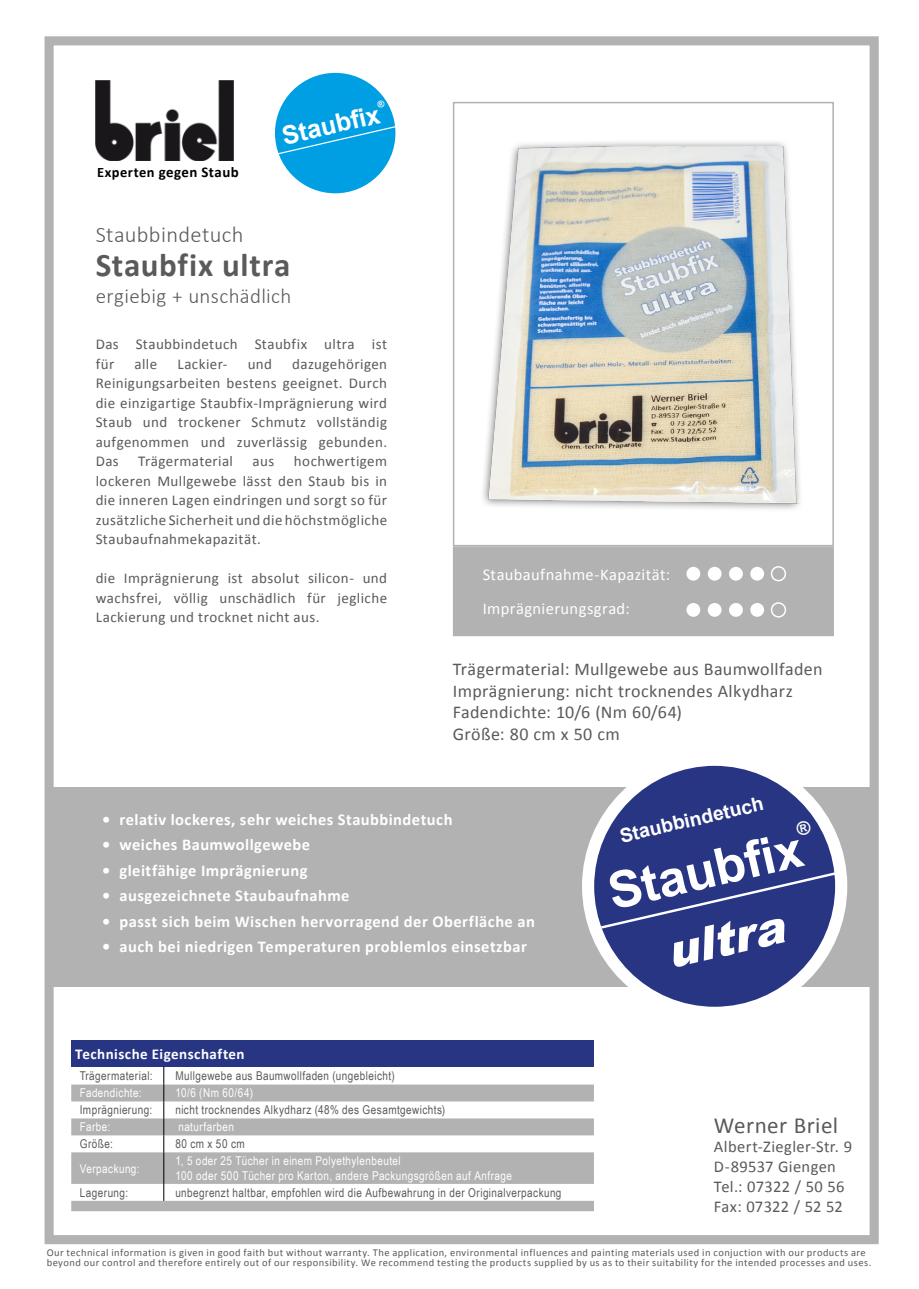
<style>
.page{position:relative;width:919px;height:1289px;background:#fff}
.page>*{position:absolute;margin:0;border:0;box-sizing:border-box;transform-origin:0 0}
.t1{font:700 50.7px "Arial";color:#fff}
.t2{font:italic 900 46.2px "Arial";color:#fff}
.t3{font:700 33px "Calibri";letter-spacing:.02em;color:#5a5a5a}
.t4{font:700 25.35px "Arial";color:#fff}
.t5{font:23.1px "Calibri";letter-spacing:.02em;color:#5a5a5a}
.t6{font:300 22.5px "Calibri";letter-spacing:.015em;color:#5a5a5a}
.t7{font:300 21px "Calibri";letter-spacing:.015em;color:#5a5a5a}
.t8{font:700 19.5px "Arial";color:#fff}
.t9{font:18px "Calibri";letter-spacing:.02em;color:#5a5a5a}
.t10{font:700 16.5px "Calibri";letter-spacing:.025em;color:#fff}
.t11{font:16.5px/19.8px "Calibri";letter-spacing:.02em;color:#5a5a5a}
.t12{font:16.5px "Calibri";letter-spacing:.025em;color:#fff}
.block{font:15px/19.5px "Calibri";letter-spacing:.03em;color:#5a5a5a;text-align:justify}
.t13{font:700 15px "Calibri";letter-spacing:.03em;color:#fff}
.t14{font:700 14.85px "Calibri";letter-spacing:.03em;color:#000}
.t15{font:12.15px "Arial Narrow";letter-spacing:.035em;color:#5a5a5a}
.t16{font:12.15px/14.5px "Arial Narrow";letter-spacing:.035em;color:#fff}
.t17{font:10.5px/10.5px "Calibri";letter-spacing:.04em;color:#5a5a5a}
.s1{font-size:14.4px}
</style>
<div class="page">
<div style="left:45px;top:36px;width:833px;height:1208px;border:9px solid #b3b2b2"></div>
<div style="left:272px;top:70px;width:126px;height:126px;background:#009fe3;border-radius:50%"></div>
<div style="left:269px;top:67px;width:132px;height:132px;border:6px solid #fff;border-radius:50%"></div>
<svg style="left:277px;top:125px;width:121px;height:30px"></svg>
<div style="left:53px;top:787px;width:823px;height:199px;background:#b3b2b2"></div>
<div style="left:453px;top:546px;width:380px;height:90px;background:#b3b2b2;border:2px solid #b3b2b2"></div>
<div style="left:686px;top:567px;width:14px;height:13px;background:#fff;border-radius:50%"></div>
<div style="left:707px;top:567px;width:14px;height:13px;background:#fff;border-radius:50%"></div>
<div style="left:729px;top:567px;width:13px;height:13px;background:#fff;border-radius:50%"></div>
<div style="left:750px;top:567px;width:14px;height:13px;background:#fff;border-radius:50%"></div>
<div style="left:770px;top:566px;width:16px;height:15px;border:2px solid #fff;border-radius:50%"></div>
<div style="left:686px;top:603px;width:14px;height:14px;background:#fff;border-radius:50%"></div>
<div style="left:707px;top:603px;width:14px;height:14px;background:#fff;border-radius:50%"></div>
<div style="left:729px;top:603px;width:13px;height:14px;background:#fff;border-radius:50%"></div>
<div style="left:750px;top:603px;width:14px;height:14px;background:#fff;border-radius:50%"></div>
<div style="left:770px;top:602px;width:16px;height:15px;border:2px solid #fff;border-radius:50%"></div>
<div style="left:453px;top:102px;width:380px;height:444px;border:2px solid #b3b2b2"></div>
<img style="left:483px;top:142px;width:318px;height:368px">
<div style="left:588px;top:759px;width:253px;height:253px;background:#283583;border-radius:50%"></div>
<div style="left:582px;top:753px;width:265px;height:265px;border:12px solid #fff;border-radius:50%"></div>
<svg style="left:598px;top:870px;width:242px;height:60px"></svg>
<img style="left:96px;top:81px;width:137px;height:80px">
<div style="left:71px;top:1040px;width:523px;height:26px;background:#283583"></div>
<svg style="left:71px;top:1084px;width:523px;height:127px;fill:#b3b2b2"></svg>
<svg style="left:163px;top:1066px;width:1px;height:86px"></svg>
<hr style="left:163px;top:1152px;width:1px;height:31px;background:#000">
<svg style="left:163px;top:1183px;width:1px;height:17px"></svg>
<p class="t14" style="left:97px;top:162px;width:143px"><span class="s1">Experten</span> gegen Staub</p>
<h3 class="t4" style="left:278px;top:120px;width:101px;rotate:-13deg">Staubfix</h3>
<p class="t6" style="left:96px;top:220px;width:149px">Staubbindetuch</p>
<p class="t3" style="left:96px;top:244px;width:196px">Staubfix ultra</p>
<p class="t7" style="left:96px;top:283px;width:197px">ergiebig + unschädlich</p>
<p class="block" style="left:96px;top:334px;width:293px">Das Staubbindetuch Staubfix ultra ist für</p>
<p class="block" style="left:96px;top:354px;width:293px;text-indent:196px">dazugehörigen Reinigungsarbeiten bestens geeignet. Durch die einzigartige Staubfix-Imprägnierung wird Staub und trockener Schmutz vollständig aufgenommen und zuverlässig gebunden.<br>Das</p>
<p class="block" style="left:134px;top:354px;width:24px">alle</p>
<p class="block" style="left:177px;top:354px;width:52px">Lackier-</p>
<p class="block" style="left:248px;top:354px;width:26px">und</p>
<p class="block" style="left:96px;top:451px;width:293px;text-indent:198px">hochwertigem lockeren Mullgewebe lässt den Staub bis in die inneren Lagen eindringen und sorgt so für zusätzliche Sicherheit und die höchstmögliche Staubaufnahmekapazität.</p>
<p class="block" style="left:96px;top:568px;width:293px">die Imprägnierung ist absolut silicon- und wachsfrei, völlig unschädlich für jegliche Lackierung und trocknet nicht aus.</p>
<p class="block" style="left:138px;top:451px;width:96px">Trägermaterial</p>
<p class="block" style="left:252px;top:451px;width:23px">aus</p>
<p class="t12" style="left:482px;top:564px;width:189px">Staubaufnahme-Kapazität:</p>
<p class="t12" style="left:482px;top:598px;width:148px">Imprägnierungsgrad:</p>
<p class="t9" style="left:453px;top:657px;width:371px">Trägermaterial: Mullgewebe aus Baumwollfaden</p>
<p class="t9" style="left:453px;top:679px;width:341px">Imprägnierung: nicht trocknendes Alkydharz</p>
<p class="t9" style="left:453px;top:700px;width:231px">Fadendichte: 10/6 (Nm 60/64)</p>
<p class="t9" style="left:453px;top:722px;width:168px">Größe: 80 cm x 50 cm</p>
<p class="t10" style="left:102px;top:808px;width:352px">• relativ lockeres, sehr weiches Staubbindetuch</p>
<p class="t10" style="left:102px;top:834px;width:209px">• weiches Baumwollgewebe</p>
<p class="t10" style="left:102px;top:859px;width:207px">• gleitfähige Imprägnierung</p>
<p class="t10" style="left:102px;top:885px;width:249px">• ausgezeichnete Staubaufnahme</p>
<p class="t10" style="left:102px;top:910px;width:434px">• passt sich beim Wischen hervorragend der Oberfläche an</p>
<p class="t10" style="left:102px;top:936px;width:426px">• auch bei niedrigen Temperaturen problemlos einsetzbar</p>
<p class="t13" style="left:75px;top:1044px;width:171px">Technische Eigenschaften</p>
<p class="t15" style="left:80px;top:1066px;width:74px">Trägermaterial:</p>
<p class="t15" style="left:175px;top:1066px;width:221px">Mullgewebe aus Baumwollfaden (ungebleicht)</p>
<p class="t16" style="left:80px;top:1085px;width:63px">Fadendichte:</p>
<p class="t16" style="left:175px;top:1085px;width:79px">10/6 (Nm 60/64)</p>
<p class="t15" style="left:80px;top:1101px;width:74px">Imprägnierung:</p>
<p class="t15" style="left:175px;top:1101px;width:271px">nicht trocknendes Alkydharz (48% des Gesamtgewichts)</p>
<p class="t16" style="left:80px;top:1119px;width:32px">Farbe:</p>
<p class="t16" style="left:178px;top:1119px;width:57px">naturfarben</p>
<p class="t15" style="left:80px;top:1135px;width:35px">Größe:</p>
<p class="t15" style="left:175px;top:1135px;width:71px">80 cm x 50 cm</p>
<p class="t16" style="left:80px;top:1160px;width:61px">Verpackung:</p>
<p class="t16" style="left:175px;top:1153px;width:338px">1, 5 oder 25 Tücher in einem Polyethylenbeutel<br>100 oder 500 Tücher pro Karton, andere Packungsgrößen auf Anfrage</p>
<p class="t15" style="left:80px;top:1183px;width:50px">Lagerung:</p>
<p class="t15" style="left:175px;top:1183px;width:387px">unbegrenzt haltbar, empfohlen wird die Aufbewahrung in der Originalverpackung</p>
<p class="t8" style="left:617px;top:823px;width:148px;rotate:-13deg">Staubbindetuch</p>
<p class="t1" style="left:601px;top:859px;width:199px;rotate:-13deg">Staubfix</p>
<p class="t2" style="left:659px;top:919px;width:120px;rotate:-13deg">ultra</p>
<h3 class="t5" style="left:713px;top:1110px;width:126px">Werner Briel</h3>
<p class="t11" style="left:713px;top:1136px;width:140px">Albert-Ziegler-Str. 9<br>D-89537 Giengen<br>Tel.: 07322 / 50 56<br>Fax: 07322 / 52 52</p>
<p class="t17" style="left:47px;top:1246px;width:826px">Our technical information is given in good faith but without warranty. The application, environmental influences and painting materials used in conjuction with our products are beyond our control and therefore entirely out of our responsibility. We recommend testing the products supplied by us as to their suitability for the intended processes and uses.</p>
</div>
